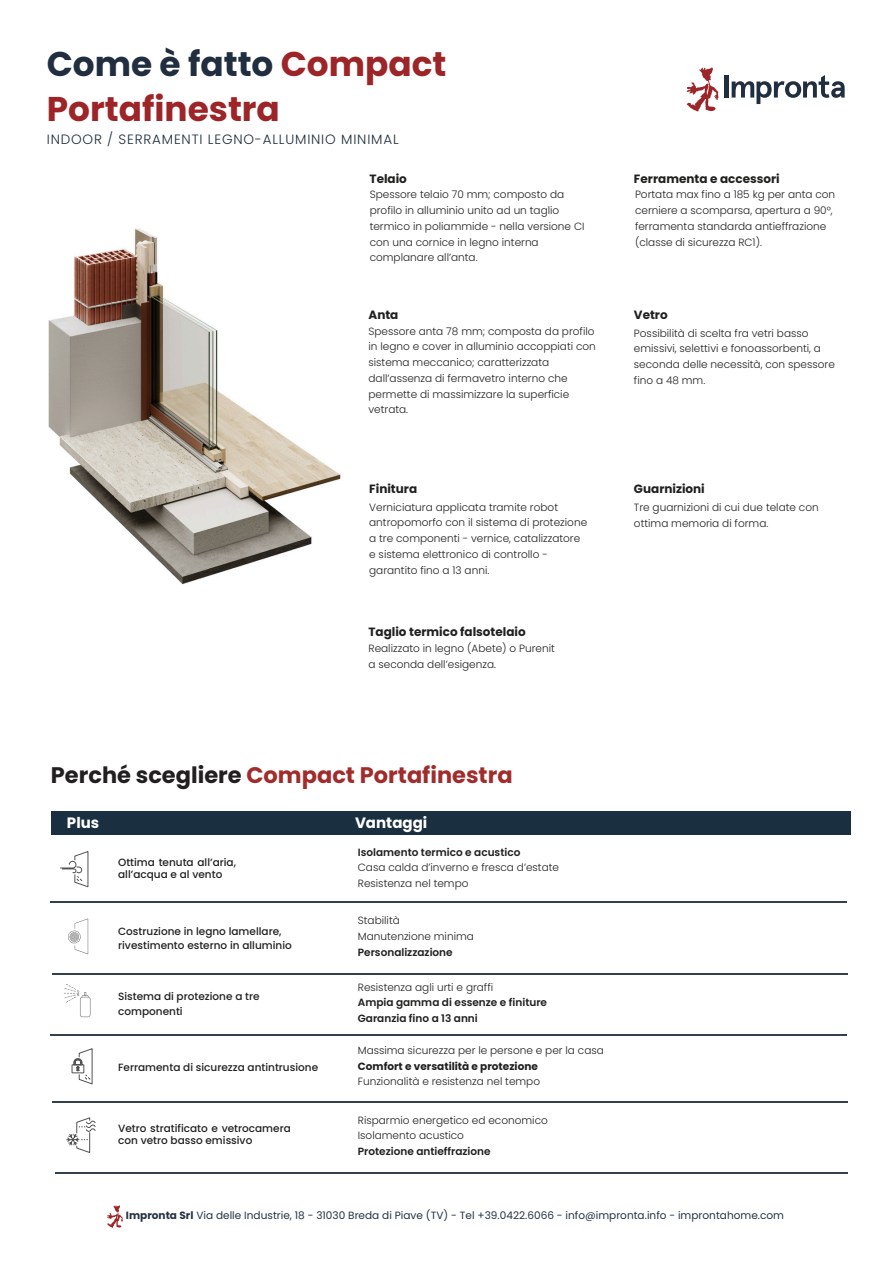
<style>
.page{position:relative;width:894px;height:1264px;background:#fff}
.page>*{position:absolute;margin:0;border:0;box-sizing:border-box;transform-origin:0 0}
.t1{font:700 34.35px/45px "Poppins";color:#9d2528}
.t2{font:700 22.5px "Poppins";color:#a02c2c}
.t3{font:700 15px "Poppins";color:#fff}
.t4{font:300 13.5px "Poppins";letter-spacing:.06em;color:#202e3f}
.t5{font:700 12px "Poppins";color:#21201f}
.t6{font:300 10.5px/15.8px "Poppins";color:#21201f}
.t7{font:500 10.5px/14.7px "Poppins";color:#21201f}
.t8{font:600 10.5px "Poppins";color:#21201f}
.t9{font:10.5px "Poppins";color:#253243}
.t10{font:700 10.5px "Poppins";color:#21201f}
.s1{color:#202e3f}
.s2{color:#21201f}
.s3{font-weight:700}
</style>
<div class="page">
<svg style="left:686px;top:67px;width:32px;height:45px"></svg>
<hr style="left:724px;top:75px;width:4px;height:23px;background:#202e3f">
<svg style="left:731px;top:75px;width:113px;height:29px"></svg>
<img style="left:48px;top:228px;width:293px;height:356px">
<svg style="left:107px;top:1205px;width:16px;height:22px"></svg>
<hr style="left:55px;top:1172px;width:791px;height:1px;background:#33404e">
<div style="left:51px;top:811px;width:799px;height:24px;background:#1a2f40"></div>
<svg style="left:60px;top:851px;width:29px;height:37px"></svg>
<svg style="left:68px;top:918px;width:21px;height:37px"></svg>
<svg style="left:64px;top:984px;width:27px;height:34px"></svg>
<svg style="left:71px;top:1048px;width:22px;height:37px"></svg>
<svg style="left:66px;top:1117px;width:30px;height:36px"></svg>
<hr style="left:51px;top:901px;width:795px;height:1px;background:#33404e">
<hr style="left:52px;top:973px;width:794px;height:1px;background:#33404e">
<hr style="left:51px;top:1034px;width:795px;height:1px;background:#33404e">
<hr style="left:52px;top:1101px;width:794px;height:1px;background:#33404e">
<p class="t1" style="left:47px;top:41px;width:401px"><span class="s1">Come è fatto</span> Compact<br>Portafinestra</p>
<p class="t4" style="left:47px;top:130px;width:353px">INDOOR / SERRAMENTI LEGNO-ALLUMINIO MINIMAL</p>
<p class="t5" style="left:369px;top:170px;width:39px">Telaio</p>
<p class="t6" style="left:369px;top:187px;width:216px">Spessore telaio 70 mm; composto da profilo in alluminio unito ad un taglio termico in poliammide - nella versione CI con una cornice in legno interna complanare all’anta.</p>
<h4 class="t5" style="left:368px;top:306px;width:31px">Anta</h4>
<p class="t6" style="left:368px;top:323px;width:229px">Spessore anta 78 mm; composta da profilo in legno e cover in alluminio accoppiati con sistema meccanico; caratterizzata dall’assenza di fermavetro interno che permette di massimizzare la superficie vetrata.</p>
<h4 class="t5" style="left:369px;top:480px;width:49px">Finitura</h4>
<p class="t6" style="left:369px;top:499px;width:219px">Verniciatura applicata tramite robot antropomorfo con il sistema di protezione a tre componenti - vernice, catalizzatore e sistema elettronico di controllo - garantito fino a 13 anni.</p>
<h4 class="t5" style="left:368px;top:624px;width:159px">Taglio termico falsotelaio</h4>
<p class="t6" style="left:368px;top:640px;width:188px">Realizzato in legno (Abete) o Purenit</p>
<h4 class="t6" style="left:368px;top:656px;width:129px">a seconda dell’esigenza.</h4>
<h4 class="t5" style="left:633px;top:170px;width:147px">Ferramenta e accessori</h4>
<p class="t6" style="left:635px;top:187px;width:202px">Portata max fino a 185 kg per anta con cerniere a scomparsa, apertura a 90°, ferramenta standarda antieffrazione (classe di sicurezza RC1).</p>
<h4 class="t5" style="left:633px;top:306px;width:35px">Vetro</h4>
<p class="t6" style="left:633px;top:325px;width:202px">Possibilità di scelta fra vetri basso emissivi, selettivi e fonoassorbenti, a seconda delle necessità, con spessore fino a 48 mm.</p>
<h4 class="t5" style="left:633px;top:480px;width:72px">Guarnizioni</h4>
<p class="t6" style="left:633px;top:500px;width:186px">Tre guarnizioni di cui due telate con ottima memoria di forma.</p>
<p class="t2" style="left:51px;top:759px;width:463px"><span class="s2">Perché scegliere</span> Compact Portafinestra</p>
<h5 class="t3" style="left:67px;top:812px;width:34px">Plus</h5>
<p class="t3" style="left:355px;top:812px;width:74px">Vantaggi</p>
<p class="t7" style="left:118px;top:856px;width:119px;line-height:12.3px">Ottima tenuta all’aria, all’acqua e al vento</p>
<h5 class="t8" style="left:358px;top:844px;width:164px">Isolamento termico e acustico</h5>
<p class="t6" style="left:358px;top:859px;width:203px">Casa calda d’inverno e fresca d’estate</p>
<p class="t6" style="left:358px;top:875px;width:112px">Resistenza nel tempo</p>
<h4 class="t7" style="left:118px;top:923px;width:175px">Costruzione in legno lamellare, rivestimento esterno in alluminio</h4>
<h5 class="t7" style="left:118px;top:988px;width:143px">Sistema di protezione a tre componenti</h5>
<h5 class="t7" style="left:118px;top:1060px;width:201px">Ferramenta di sicurezza antintrusione</h5>
<p class="t7" style="left:118px;top:1121px;width:174px;line-height:12.3px">Vetro stratificato e vetrocamera con vetro basso emissivo</p>
<h2 class="t6" style="left:358px;top:912px;width:43px">Stabilità</h2>
<h2 class="t6" style="left:358px;top:928px;width:117px">Manutenzione minima</h2>
<h4 class="t8" style="left:358px;top:945px;width:96px">Personalizzazione</h4>
<h5 class="t6" style="left:358px;top:979px;width:137px">Resistenza agli urti e graffi</h5>
<p class="t8" style="left:358px;top:1011px;width:121px">Garanzia fino a 13 anni</p>
<p class="t8" style="left:358px;top:995px;width:191px">Ampia gamma di essenze e finiture</p>
<h5 class="t6" style="left:358px;top:1042px;width:247px">Massima sicurezza per le persone e per la casa</h5>
<h5 class="t6" style="left:358px;top:1073px;width:184px">Funzionalità e resistenza nel tempo</h5>
<p class="t10" style="left:358px;top:1058px;width:181px">Comfort e versatilità e protezione</p>
<p class="t6" style="left:358px;top:1112px;width:191px">Risparmio energetico ed economico</p>
<h5 class="t6" style="left:358px;top:1127px;width:108px">Isolamento acustico</h5>
<p class="t8" style="left:358px;top:1144px;width:134px">Protezione antieffrazione</p>
<h1 class="t9" style="left:126px;top:1208px;width:659px"><span class="s3">Impronta Srl</span> Via delle Industrie, 18 - 31030 Breda di Piave (TV) - Tel +39.0422.6066 - info@impronta.info - improntahome.com</h1>
</div>
